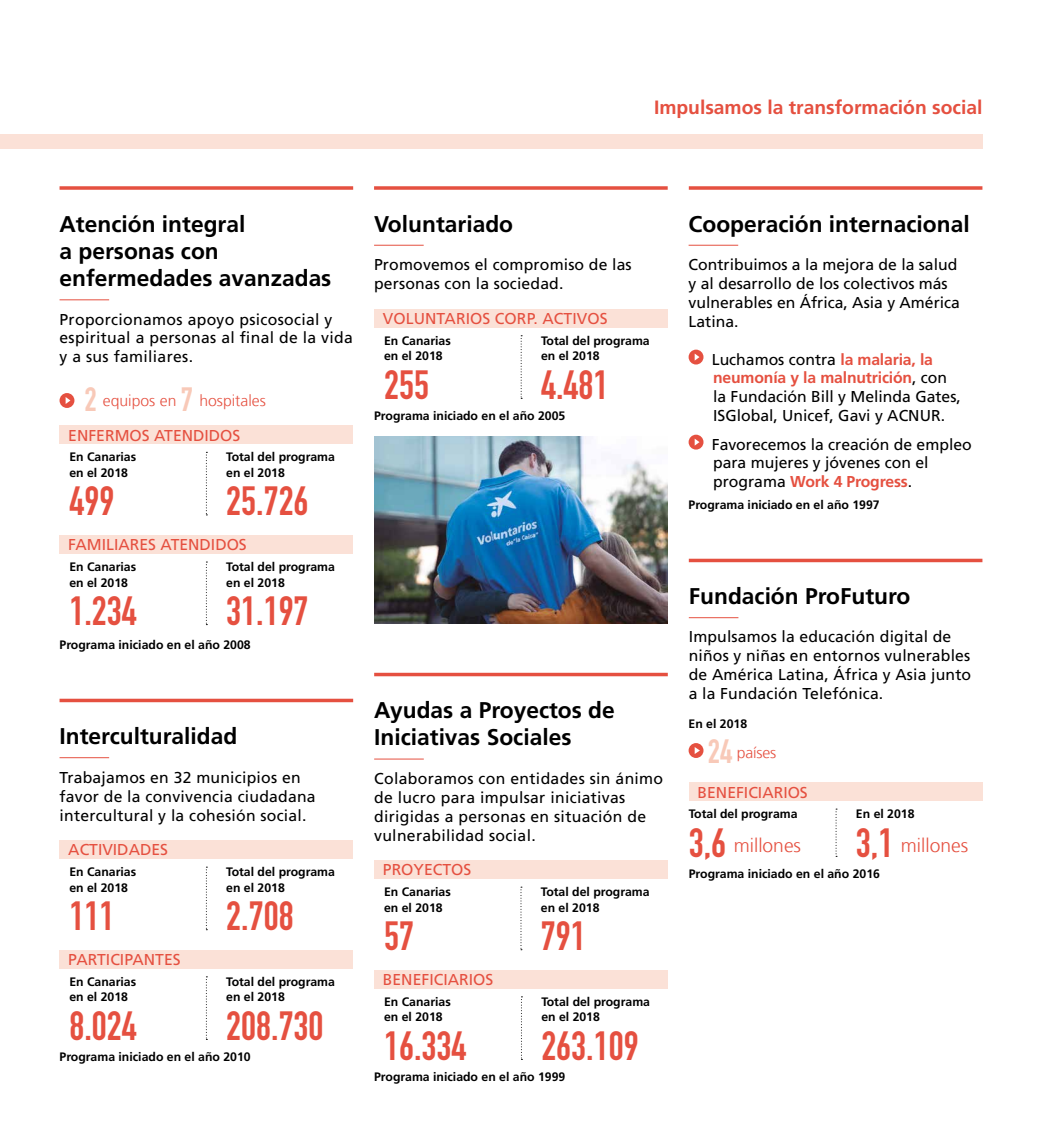
<style>
.page{position:relative;width:1042px;height:1141px;background:#fff}
.page>*{position:absolute;margin:0;border:0;box-sizing:border-box;transform-origin:0 0}
.t1{font:700 40.25px "DIN Condensed";color:#e55040}
.t2{font:700 22.75px/27.3px "La Caixa Frutiger";color:#000}
.t3{font:700 19.25px "La Caixa Frutiger";color:#e55040}
.t4{font:300 19.25px "La Caixa Frutiger";color:#e55040}
.t5{font:15.75px/18.9px "La Caixa Frutiger";letter-spacing:.01em;color:#000}
.t6{font:15.75px "La Caixa Frutiger";color:#e55040}
.t7{font:300 15.75px "La Caixa Frutiger";color:#e55040}
.t8{font:700 12.25px/15.8px "La Caixa Frutiger";color:#000}
.s1{font-family:"DIN Condensed";font-weight:700;font-size:33.25px;color:#f8c9b8}
.s2{font-weight:700;color:#e55040}
.s3{font-family:"DIN Condensed";font-weight:700;font-size:40.25px}
</style>
<div class="page">
<div style="left:689px;top:783px;width:293px;height:18px;background:#fbe1d7"></div>
<svg style="left:835px;top:809px;width:2px;height:48px"></svg>
<hr style="left:689px;top:559px;width:293px;height:3px;background:#e55040">
<svg style="left:689px;top:186px;width:293px;height:4px"></svg>
<div style="left:688px;top:350px;width:15px;height:15px;background:#e55040;border-radius:50%"></div>
<svg style="left:694px;top:354px;width:5px;height:7px"></svg>
<div style="left:688px;top:435px;width:15px;height:15px;background:#e55040;border-radius:50%"></div>
<svg style="left:694px;top:439px;width:5px;height:7px"></svg>
<hr style="left:688px;top:245px;width:50px;height:1px;background:#e55040">
<svg style="left:374px;top:186px;width:294px;height:4px"></svg>
<hr style="left:374px;top:245px;width:50px;height:1px;background:#e55040">
<svg style="left:60px;top:186px;width:293px;height:4px"></svg>
<hr style="left:60px;top:299px;width:49px;height:1px;background:#e55040">
<div style="left:60px;top:393px;width:14px;height:15px;background:#e55040;border-radius:50%"></div>
<svg style="left:66px;top:397px;width:4px;height:7px"></svg>
<div style="left:60px;top:426px;width:293px;height:18px;background:#fbe1d7"></div>
<div style="left:60px;top:535px;width:293px;height:18px;background:#fbe1d7"></div>
<svg style="left:206px;top:452px;width:1px;height:63px"></svg>
<div style="left:374px;top:309px;width:293px;height:18px;background:#fbe1d7"></div>
<svg style="left:521px;top:335px;width:1px;height:64px"></svg>
<svg style="left:206px;top:562px;width:1px;height:63px"></svg>
<hr style="left:689px;top:617px;width:49px;height:1px;background:#e55040">
<div style="left:0;top:134px;width:982px;height:15px;background:#fbe1d7"></div>
<img style="left:374px;top:436px;width:294px;height:188px">
<hr style="left:374px;top:673px;width:294px;height:3px;background:#e55040">
<hr style="left:374px;top:759px;width:50px;height:1px;background:#e55040">
<div style="left:374px;top:860px;width:294px;height:18px;background:#fbe1d7"></div>
<svg style="left:520px;top:887px;width:2px;height:63px"></svg>
<div style="left:374px;top:970px;width:294px;height:18px;background:#fbe1d7"></div>
<svg style="left:521px;top:996px;width:1px;height:64px"></svg>
<div style="left:688px;top:743px;width:15px;height:15px;background:#e55040;border-radius:50%"></div>
<svg style="left:694px;top:747px;width:6px;height:7px"></svg>
<hr style="left:60px;top:699px;width:293px;height:3px;background:#e55040">
<hr style="left:60px;top:757px;width:49px;height:1px;background:#e55040">
<div style="left:60px;top:840px;width:293px;height:18px;background:#fbe1d7"></div>
<div style="left:60px;top:950px;width:293px;height:18px;background:#fbe1d7"></div>
<svg style="left:206px;top:867px;width:1px;height:63px"></svg>
<svg style="left:206px;top:976px;width:1px;height:64px"></svg>
<p class="t3" style="left:654px;top:96px;width:330px">Impulsamos la transformación social</p>
<h2 class="t2" style="left:60px;top:210px;width:273px">Atención integral<br>a personas con enfermedades avanzadas</h2>
<p class="t5" style="left:60px;top:310px;width:295px">Proporcionamos apoyo psicosocial y espiritual a personas al final de la vida y a sus familiares.</p>
<p class="t7" style="left:84px;top:391px;width:183px"><span class="s1">2</span> equipos en <span class="s1">7</span> hospitales</p>
<p class="t6" style="left:68px;top:426px;width:174px">ENFERMOS ATENDIDOS</p>
<p class="t8" style="left:69px;top:449px;width:68px">En Canarias en el 2018</p>
<h1 class="t1" style="left:69px;top:474px;width:46px">499</h1>
<p class="t8" style="left:226px;top:449px;width:110px">Total del programa en el 2018</p>
<h1 class="t1" style="left:226px;top:474px;width:84px">25.726</h1>
<p class="t6" style="left:68px;top:535px;width:180px">FAMILIARES ATENDIDOS</p>
<p class="t8" style="left:69px;top:559px;width:68px">En Canarias en el 2018</p>
<h1 class="t1" style="left:69px;top:584px;width:69px">1.234</h1>
<p class="t8" style="left:226px;top:559px;width:110px">Total del programa en el 2018</p>
<h1 class="t1" style="left:226px;top:584px;width:84px">31.197</h1>
<p class="t8" style="left:60px;top:637px;width:193px">Programa iniciado en el año 2008</p>
<h2 class="t2" style="left:60px;top:723px;width:179px">Interculturalidad</h2>
<p class="t5" style="left:60px;top:768px;width:258px">Trabajamos en 32 municipios en favor de la convivencia ciudadana intercultural y la cohesión social.</p>
<p class="t6" style="left:68px;top:841px;width:101px">ACTIVIDADES</p>
<p class="t8" style="left:69px;top:864px;width:68px">En Canarias en el 2018</p>
<h1 class="t1" style="left:69px;top:889px;width:46px">111</h1>
<p class="t6" style="left:68px;top:950px;width:114px">PARTICIPANTES</p>
<p class="t8" style="left:69px;top:973px;width:68px">En Canarias en el 2018</p>
<h1 class="t1" style="left:69px;top:999px;width:69px">8.024</h1>
<p class="t8" style="left:226px;top:864px;width:110px">Total del programa en el 2018</p>
<h1 class="t1" style="left:226px;top:889px;width:69px">2.708</h1>
<p class="t8" style="left:226px;top:973px;width:110px">Total del programa en el 2018</p>
<h1 class="t1" style="left:226px;top:999px;width:99px">208.730</h1>
<p class="t8" style="left:60px;top:1049px;width:193px">Programa iniciado en el año 2010</p>
<h2 class="t2" style="left:374px;top:210px;width:141px">Voluntariado</h2>
<h2 class="t2" style="left:688px;top:210px;width:283px">Cooperación internacional</h2>
<p class="t5" style="left:374px;top:255px;width:259px">Promovemos el compromiso de las personas con la sociedad.</p>
<p class="t5" style="left:688px;top:255px;width:273px">Contribuimos a la mejora de la salud y al desarrollo de los colectivos más vulnerables en África, Asia y América<br>Latina.</p>
<p class="t5" style="left:712px;top:350px;width:251px">Luchamos contra <span class="s2">la malaria, la neumonía y la malnutrición</span>, con la Fundación Bill y Melinda Gates,<br>ISGlobal, Unicef, Gavi y ACNUR.</p>
<p class="t5" style="left:712px;top:435px;width:261px">Favorecemos la creación de empleo para mujeres y jóvenes con el programa <span class="s2">Work 4 Progress</span>.</p>
<p class="t6" style="left:383px;top:309px;width:226px">VOLUNTARIOS CORP. ACTIVOS</p>
<p class="t8" style="left:541px;top:332px;width:110px">Total del programa en el 2018</p>
<h1 class="t1" style="left:541px;top:358px;width:69px">4.481</h1>
<p class="t8" style="left:384px;top:332px;width:68px">En Canarias en el 2018</p>
<h1 class="t1" style="left:384px;top:358px;width:46px">255</h1>
<p class="t8" style="left:374px;top:408px;width:193px">Programa iniciado en el año 2005</p>
<p class="t8" style="left:688px;top:497px;width:193px">Programa iniciado en el año 1997</p>
<h2 class="t2" style="left:374px;top:697px;width:242px">Ayudas a Proyectos de<br>Iniciativas Sociales</h2>
<p class="t5" style="left:374px;top:769px;width:291px">Colaboramos con entidades sin ánimo de lucro para impulsar iniciativas dirigidas a personas en situación de vulnerabilidad social.</p>
<p class="t6" style="left:383px;top:861px;width:90px">PROYECTOS</p>
<p class="t8" style="left:384px;top:884px;width:68px">En Canarias en el 2018</p>
<h1 class="t1" style="left:384px;top:909px;width:31px">57</h1>
<p class="t6" style="left:383px;top:970px;width:112px">BENEFICIARIOS</p>
<p class="t8" style="left:384px;top:994px;width:68px">En Canarias en el 2018</p>
<h1 class="t1" style="left:384px;top:1019px;width:84px">16.334</h1>
<p class="t8" style="left:541px;top:884px;width:110px">Total del programa en el 2018</p>
<h1 class="t1" style="left:541px;top:909px;width:46px">791</h1>
<p class="t8" style="left:541px;top:994px;width:110px">Total del programa en el 2018</p>
<h1 class="t1" style="left:541px;top:1019px;width:99px">263.109</h1>
<p class="t8" style="left:374px;top:1069px;width:193px">Programa iniciado en el año 1999</p>
<h2 class="t2" style="left:689px;top:583px;width:223px">Fundación ProFuturo</h2>
<p class="t5" style="left:689px;top:628px;width:284px">Impulsamos la educación digital de niños y niñas en entornos vulnerables de América Latina, África y Asia junto a la Fundación Telefónica.</p>
<p class="t8" style="left:688px;top:716px;width:60px">En el 2018</p>
<p class="t7" style="left:708px;top:743px;width:70px"><span class="s1">24</span> países</p>
<p class="t6" style="left:697px;top:783px;width:112px">BENEFICIARIOS</p>
<p class="t8" style="left:689px;top:806px;width:110px">Total del programa</p>
<p class="t4" style="left:689px;top:834px;width:114px"><span class="s3">3,6</span> millones</p>
<p class="t8" style="left:856px;top:806px;width:60px">En el 2018</p>
<p class="t4" style="left:856px;top:834px;width:114px"><span class="s3">3,1</span> millones</p>
<p class="t8" style="left:689px;top:866px;width:193px">Programa iniciado en el año 2016</p>
</div>
